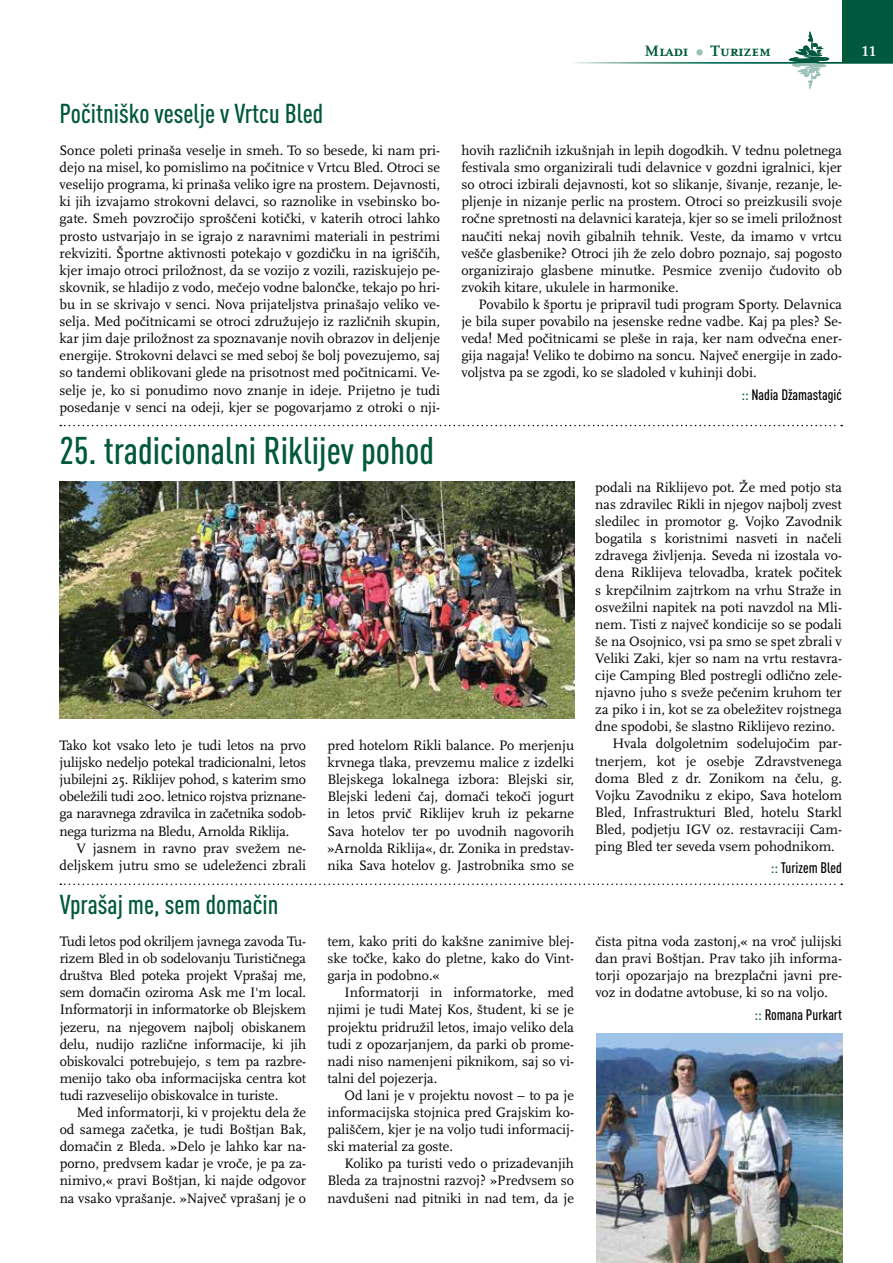
<style>
.page{position:relative;width:893px;height:1263px;background:#fff}
.page>*{position:absolute;margin:0;border:0;box-sizing:border-box;transform-origin:0 0}
.t1{font:500 condensed 38.1px "DIN Pro";color:#00583d}
.t2{font:500 condensed 27px "DIN Pro";color:#00583d}
.t3{font:700 15.75px "Scala Caps CE";color:#00583d}
.t4{font:500 condensed 15px "DIN Pro";color:#000}
.t5{font:700 15px "Scala Caps CE";color:#fff}
.t6{font:14.25px/17.1px "Scala CE";color:#000;text-align:justify}
.s1{color:#00583d}
</style>
<div class="page">
<svg style="left:60px;top:425px;width:782px;height:1px"></svg>
<svg style="left:60px;top:883px;width:782px;height:2px"></svg>
<div style="left:842px;top:0;width:51px;height:63px;background:#00583d"></div>
<hr style="left:563px;top:62px;width:330px;height:1px;background:#fff">
<svg style="left:787px;top:31px;width:43px;height:58px"></svg>
<div style="left:696px;top:49px;width:7px;height:7px;background:#9bc2b9;border-radius:50%"></div>
<img style="left:60px;top:481px;width:514px;height:237px">
<img style="left:596px;top:1033px;width:246px;height:230px">
<h2 class="t2" style="left:60px;top:93px;width:265px">Počitniško veselje v Vrtcu Bled</h2>
<p class="t6" style="left:60px;top:142px;width:382px">Sonce poleti prinaša veselje in smeh. To so besede, ki nam pri&shy;dejo na misel, ko pomislimo na počitnice v Vrtcu Bled. Otroci se veselijo programa, ki prinaša veliko igre na prostem. Dejavnosti, ki jih izvajamo strokovni delavci, so raznolike in vsebinsko bo&shy;gate. Smeh povzročijo sproščeni kotički, v katerih otroci lahko prosto ustvarjajo in se igrajo z naravnimi materiali in pestrimi rekviziti. Športne aktivnosti potekajo v gozdičku in na igriščih, kjer imajo otroci priložnost, da se vozijo z vozili, raziskujejo pe&shy;skovnik, se hladijo z vodo, mečejo vodne balončke, tekajo po hri&shy;bu in se skrivajo v senci. Nova prijateljstva prinašajo veliko ve&shy;selja. Med počitnicami se otroci združujejo iz različnih skupin, kar jim daje priložnost za spoznavanje novih obrazov in deljenje energije. Strokovni delavci se med seboj še bolj povezujemo, saj so tandemi oblikovani glede na prisotnost med počitnicami. Ve&shy;selje je, ko si ponudimo novo znanje in ideje. Prijetno je tudi posedanje v senci na odeji, kjer se pogovarjamo z otroki o nji-</p>
<h1 class="t1" style="left:60px;top:422px;width:376px">25. tradicionalni Riklijev pohod</h1>
<p class="t3" style="left:645px;top:42px;width:45px">Mladi</p>
<p class="t3" style="left:711px;top:42px;width:62px">Turizem</p>
<p class="t5" style="left:862px;top:43px;width:16px">11</p>
<p class="t6" style="left:461px;top:142px;width:382px">hovih različnih izkušnjah in lepih dogodkih. V tednu poletnega festivala smo organizirali tudi delavnice v gozdni igralnici, kjer so otroci izbirali dejavnosti, kot so slikanje, šivanje, rezanje, le&shy;pljenje in nizanje perlic na prostem. Otroci so preizkusili svoje ročne spretnosti na delavnici karateja, kjer so se imeli priložnost naučiti nekaj novih gibalnih tehnik. Veste, da imamo v vrtcu vešče glasbenike? Otroci jih že zelo dobro poznajo, saj pogosto organizirajo glasbene minutke. Pesmice zvenijo čudovito ob zvokih kitare, ukulele in harmonike.</p>
<p class="t6" style="left:461px;top:296px;width:382px;text-indent:17px">Povabilo k športu je pripravil tudi program Sporty. Delavnica je bila super povabilo na jesenske redne vadbe. Kaj pa ples? Se&shy;veda! Med počitnicami se pleše in raja, ker nam odvečna ener&shy;gija nagaja! Veliko te dobimo na soncu. Največ energije in zado&shy;voljstva pa se zgodi, ko se sladoled v kuhinji dobi.</p>
<p class="t4" style="left:741px;top:383px;width:102px"><span class="s1">:::</span> Nadia Džamastagić</p>
<p class="t6" style="left:60px;top:737px;width:248px">Tako kot vsako leto je tudi letos na prvo julijsko nedeljo potekal tradicionalni, letos jubilejni 25. Riklijev pohod, s katerim smo obeležili tudi 200. letnico rojstva priznane&shy;ga naravnega zdravilca in začetnika sodob&shy;nega turizma na Bledu, Arnolda Riklija.</p>
<p class="t6" style="left:60px;top:840px;width:248px;text-align:right">V jasnem in ravno prav svežem ne&shy;deljskem jutru smo se udeleženci zbrali</p>
<h2 class="t2" style="left:60px;top:884px;width:220px">Vprašaj me, sem domačin</h2>
<p class="t6" style="left:60px;top:933px;width:248px">Tudi letos pod okriljem javnega zavoda Tu&shy;rizem Bled in ob sodelovanju Turističnega društva Bled poteka projekt Vprašaj me, sem domačin oziroma Ask me I'm local.<br>Informatorji in informatorke ob Blejskem jezeru, na njegovem najbolj obiskanem delu, nudijo različne informacije, ki jih obiskovalci potrebujejo, s tem pa razbre&shy;menijo tako oba informacijska centra kot tudi razveselijo obiskovalce in turiste.</p>
<p class="t6" style="left:60px;top:1104px;width:248px;text-indent:17px">Med informatorji, ki v projektu dela že od samega začetka, je tudi Boštjan Bak, domačin z Bleda. »Delo je lahko kar na&shy;porno, predvsem kadar je vroče, je pa za&shy;nimivo,« pravi Boštjan, ki najde odgovor na vsako vprašanje. »Največ vprašanj je o</p>
<p class="t6" style="left:327px;top:737px;width:248px">pred hotelom Rikli balance. Po merjenju krvnega tlaka, prevzemu malice z izdelki Blejskega lokalnega izbora: Blejski sir, Blejski ledeni čaj, domači tekoči jogurt in letos prvič Riklijev kruh iz pekarne Sava hotelov ter po uvodnih nagovorih »Arnolda Riklija«, dr. Zonika in predstav&shy;nika Sava hotelov g. Jastrobnika smo se</p>
<p class="t6" style="left:595px;top:479px;width:248px">podali na Riklijevo pot. Že med potjo sta</p>
<p class="t6" style="left:595px;top:496px;width:248px">nas zdravilec Rikli in njegov najbolj zvest</p>
<p class="t6" style="left:595px;top:513px;width:248px">sledilec in promotor g. Vojko Zavodnik</p>
<p class="t6" style="left:595px;top:530px;width:248px">bogatila s koristnimi nasveti in načeli</p>
<p class="t6" style="left:595px;top:547px;width:248px">zdravega življenja. Seveda ni izostala vo-</p>
<p class="t6" style="left:595px;top:564px;width:248px">dena Riklijeva telovadba, kratek počitek</p>
<p class="t6" style="left:595px;top:582px;width:248px">s krepčilnim zajtrkom na vrhu Straže in</p>
<p class="t6" style="left:595px;top:599px;width:248px">osvežilni napitek na poti navzdol na Mli-</p>
<p class="t6" style="left:595px;top:616px;width:248px">nem. Tisti z največ kondicije so se podali</p>
<p class="t6" style="left:595px;top:633px;width:248px">še na Osojnico, vsi pa smo se spet zbrali v</p>
<p class="t6" style="left:595px;top:650px;width:248px">Veliki Zaki, kjer so nam na vrtu restavra-</p>
<p class="t6" style="left:595px;top:667px;width:248px">cije Camping Bled postregli odlično zele-</p>
<p class="t6" style="left:595px;top:684px;width:248px">njavno juho s sveže pečenim kruhom ter</p>
<p class="t6" style="left:595px;top:701px;width:248px">za piko i in, kot se za obeležitev rojstnega</p>
<p class="t6" style="left:595px;top:718px;width:241px">dne spodobi, še slastno Riklijevo rezino.</p>
<p class="t6" style="left:612px;top:735px;width:231px">Hvala dolgoletnim sodelujočim par-</p>
<p class="t6" style="left:595px;top:753px;width:248px">tnerjem, kot je osebje Zdravstvenega</p>
<p class="t6" style="left:595px;top:770px;width:248px">doma Bled z dr. Zonikom na čelu, g.</p>
<p class="t6" style="left:595px;top:787px;width:248px">Vojku Zavodniku z ekipo, Sava hotelom</p>
<p class="t6" style="left:595px;top:804px;width:248px">Bled, Infrastrukturi Bled, hotelu Starkl</p>
<p class="t6" style="left:595px;top:821px;width:248px">Bled, podjetju IGV oz. restavraciji Cam-</p>
<p class="t6" style="left:595px;top:838px;width:241px">ping Bled ter seveda vsem pohodnikom.</p>
<p class="t4" style="left:771px;top:857px;width:73px"><span class="s1">:::</span> Turizem Bled</p>
<p class="t6" style="left:327px;top:933px;width:248px">tem, kako priti do kakšne zanimive blej&shy;ske točke, kako do pletne, kako do Vint&shy;garja in podobno.«</p>
<p class="t6" style="left:327px;top:984px;width:248px;text-indent:17px">Informatorji in informatorke, med njimi je tudi Matej Kos, študent, ki se je projektu pridružil letos, imajo veliko dela tudi z opozarjanjem, da parki ob prome&shy;nadi niso namenjeni piknikom, saj so vi&shy;talni del pojezerja.</p>
<p class="t6" style="left:327px;top:1087px;width:248px;text-indent:17px">Od lani je v projektu novost – to pa je informacijska stojnica pred Grajskim ko&shy;pališčem, kjer je na voljo tudi informacij&shy;ski material za goste.</p>
<p class="t6" style="left:327px;top:1155px;width:248px;text-indent:17px">Koliko pa turisti vedo o prizadevanjih Bleda za trajnostni razvoj? »Predvsem so navdušeni nad pitniki in nad tem, da je</p>
<p class="t6" style="left:595px;top:933px;width:248px">čista pitna voda zastonj,« na vroč julijski dan pravi Boštjan. Prav tako jih informa&shy;torji opozarjajo na brezplačni javni pre&shy;voz in dodatne avtobuse, ki so na voljo.</p>
<p class="t4" style="left:755px;top:1003px;width:89px"><span class="s1">:::</span> Romana Purkart</p>
</div>
